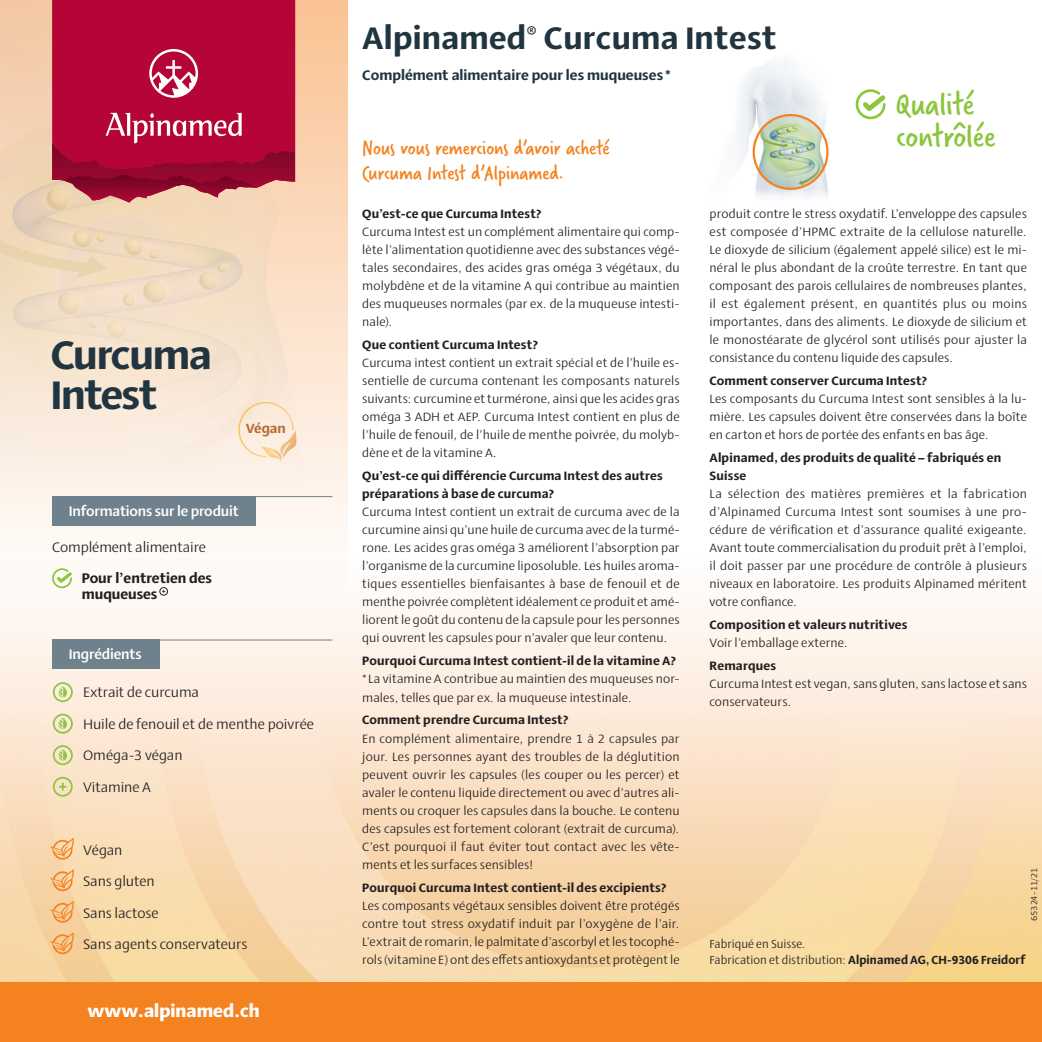
<style>
.page{position:relative;width:1042px;height:1042px;background:#fff}
.page>*{position:absolute;margin:0;border:0;box-sizing:border-box;transform-origin:0 0}
.t1{font:800 40.25px/40.2px "Ador";letter-spacing:-.03em;color:#213541}
.t2{font:35px/31.5px "Verveine";letter-spacing:-.005em;color:#8bc63e}
.t3{font:800 31.5px "Ador";letter-spacing:.01em;color:#213541}
.t4{font:21.88px/24.5px "Verveine";letter-spacing:-.005em;color:#f58220}
.t5{font:900 17.5px "Ador";letter-spacing:.005em;color:#fff}
.t6{font:14px "Ador";letter-spacing:-.01em;color:#231f20}
.t7{font:800 14px "Ador";color:#213541}
.t8{font:700 14px "Ador";letter-spacing:-.015em;color:#fff}
.t9{font:800 14px/15.8px "Ador";color:#231f20}
.t10{font:800 13.47px "Ador";letter-spacing:-.005em;color:#b96d33}
.t11{font:12.25px/18px "Ador";letter-spacing:.005em;color:#231f20;text-align:justify}
.t12{font:800 12.25px/18px "Ador";letter-spacing:.015em;color:#231f20}
.t13{font:11.9px/15.8px "Ador";color:#231f20;scale:.96 1}
.t14{font:8.75px "Ador";letter-spacing:-.03em;color:#231f20}
.s1{font-weight:800}
</style>
<div class="page">
<img style="left:0;top:595px;width:1042px;height:387px">
<svg style="left:0;top:0;width:347px;height:595px"></svg>
<div style="left:52px;top:0;width:243px;height:203px;background:#b50536"></div>
<img style="left:52px;top:144px;width:243px;height:54px">
<img style="left:65px;top:175px;width:194px;height:26px">
<svg style="left:106px;top:113px;width:136px;height:30px"></svg>
<svg style="left:149px;top:49px;width:49px;height:49px"></svg>
<svg style="left:238px;top:402px;width:61px;height:59px;background:#fae7d2"></svg>
<div style="left:0;top:982px;width:1042px;height:60px;background:#f58220"></div>
<svg style="left:52px;top:568px;width:20px;height:21px"></svg>
<div style="left:159px;top:587px;width:9px;height:8px;border:1px solid #231f20;border-radius:50%"></div>
<hr style="left:52px;top:639px;width:280px;height:1px;background:#6e818d">
<div style="left:52px;top:640px;width:107px;height:29px;background:#6e818d"></div>
<div style="left:53px;top:682px;width:20px;height:20px;border:2px solid #8bc63e;border-radius:50%"></div>
<svg style="left:59px;top:686px;width:8px;height:11px"></svg>
<div style="left:53px;top:714px;width:20px;height:19px;border:2px solid #8bc63e;border-radius:50%"></div>
<svg style="left:59px;top:717px;width:8px;height:12px"></svg>
<div style="left:53px;top:745px;width:20px;height:20px;border:2px solid #8bc63e;border-radius:50%"></div>
<svg style="left:59px;top:749px;width:8px;height:11px"></svg>
<div style="left:53px;top:777px;width:20px;height:19px;border:2px solid #8bc63e;border-radius:50%"></div>
<svg style="left:59px;top:783px;width:8px;height:7px"></svg>
<svg style="left:50px;top:838px;width:24px;height:21px"></svg>
<svg style="left:50px;top:869px;width:24px;height:22px"></svg>
<svg style="left:50px;top:901px;width:24px;height:21px"></svg>
<svg style="left:50px;top:932px;width:24px;height:22px"></svg>
<hr style="left:52px;top:496px;width:280px;height:1px;background:#6e818d">
<div style="left:52px;top:497px;width:203px;height:28px;background:#6e818d"></div>
<img style="left:736px;top:61px;width:93px;height:136px">
<div style="left:752px;top:114px;width:76px;height:76px;border:2px solid #f58220;border-radius:50%"></div>
<svg style="left:855px;top:89px;width:31px;height:31px"></svg>
<h1 class="t1" style="left:51px;top:332px;width:162px">Curcuma<br>Intest</h1>
<p class="t10" style="left:246px;top:418px;width:41px">Végan</p>
<p class="t8" style="left:69px;top:500px;width:172px">Informations sur le produit</p>
<p class="t6" style="left:52px;top:537px;width:156px">Complément alimentaire</p>
<p class="t9" style="left:82px;top:570px;width:132px">Pour l’entretien des muqueuses</p>
<p class="t8" style="left:69px;top:644px;width:75px">Ingrédients</p>
<p class="t6" style="left:83px;top:682px;width:117px">Extrait de curcuma</p>
<p class="t6" style="left:83px;top:714px;width:233px">Huile de fenouil et de menthe poivrée</p>
<p class="t6" style="left:83px;top:745px;width:101px">Oméga-3 végan</p>
<p class="t6" style="left:83px;top:777px;width:69px">Vitamine A</p>
<p class="t6" style="left:83px;top:840px;width:41px">Végan</p>
<p class="t6" style="left:83px;top:871px;width:73px">Sans gluten</p>
<p class="t6" style="left:83px;top:903px;width:77px">Sans lactose</p>
<p class="t6" style="left:83px;top:934px;width:166px">Sans agents conservateurs</p>
<h3 class="t5" style="left:88px;top:997px;width:174px">www.alpinamed.ch</h3>
<h3 class="t3" style="left:362px;top:14px;width:416px">Alpinamed® Curcuma Intest</h3>
<p class="t7" style="left:362px;top:65px;width:310px">Complément alimentaire pour les muqueuses *</p>
<h3 class="t4" style="left:362px;top:136px;width:249px">Nous vous remercions d’avoir acheté<br>Curcuma Intest d’Alpinamed.</h3>
<p class="t12" style="left:362px;top:204px;width:181px">Qu’est-ce que Curcuma Intest?</p>
<p class="t11" style="left:362px;top:222px;width:319px">Curcuma Intest est un complément alimentaire qui comp&shy;lète l’alimentation quotidienne avec des substances végé&shy;tales secondaires, des acides gras oméga 3 végétaux, du molybdène et de la vitamine A qui contribue au maintien des muqueuses normales (par ex. de la muqueuse intesti&shy;nale).</p>
<p class="t12" style="left:362px;top:335px;width:177px">Que contient Curcuma Intest?</p>
<p class="t11" style="left:362px;top:353px;width:319px">Curcuma intest contient un extrait spécial et de l’huile es&shy;sentielle de curcuma contenant les composants naturels suivants: curcumine et turmérone, ainsi que les acides gras oméga 3 ADH et AEP. Curcuma Intest contient en plus de l’huile de fenouil, de l’huile de menthe poivrée, du molyb&shy;dène et de la vitamine A.</p>
<p class="t12" style="left:362px;top:466px;width:302px">Qu’est-ce qui différencie Curcuma Intest des autres préparations à base de curcuma?</p>
<p class="t11" style="left:362px;top:502px;width:319px">Curcuma Intest contient un extrait de curcuma avec de la curcumine ainsi qu’une huile de curcuma avec de la turmé&shy;rone. Les acides gras oméga 3 améliorent l’absorption par l’organisme de la curcumine liposoluble. Les huiles aroma&shy;tiques essentielles bienfaisantes à base de fenouil et de menthe poivrée complètent idéalement ce produit et amé&shy;liorent le goût du contenu de la capsule pour les personnes qui ouvrent les capsules pour n’avaler que leur contenu.</p>
<p class="t12" style="left:362px;top:651px;width:315px">Pourquoi Curcuma Intest contient-il de la vitamine A?</p>
<p class="t11" style="left:362px;top:670px;width:319px">* La vitamine A contribue au maintien des muqueuses nor&shy;males, telles que par ex. la muqueuse intestinale.</p>
<p class="t12" style="left:362px;top:710px;width:208px">Comment prendre Curcuma Intest?</p>
<p class="t11" style="left:362px;top:729px;width:319px">En complément alimentaire, prendre 1 à 2 capsules par jour. Les personnes ayant des troubles de la déglutition peuvent ouvrir les capsules (les couper ou les percer) et avaler le contenu liquide directement ou avec d’autres ali&shy;ments ou croquer les capsules dans la bouche. Le contenu des capsules est fortement colorant (extrait de curcuma).<br>C’est pourquoi il faut éviter tout contact avec les vête&shy;ments et les surfaces sensibles!</p>
<p class="t12" style="left:362px;top:877px;width:306px">Pourquoi Curcuma Intest contient-il des excipients?</p>
<p class="t11" style="left:362px;top:896px;width:319px">Les composants végétaux sensibles doivent être protégés contre tout stress oxydatif induit par l’oxygène de l’air.<br>L’extrait de romarin, le palmitate d’ascorbyl et les tocophé&shy;rols (vitamine E) ont des effets antioxydants et protègent le</p>
<h2 class="t2" style="left:896px;top:89px;width:101px">Qualité contrôlée</h2>
<p class="t11" style="left:709px;top:204px;width:319px">produit contre le stress oxydatif. L’enveloppe des capsules est composée d’HPMC extraite de la cellulose naturelle.<br>Le dioxyde de silicium (également appelé silice) est le mi&shy;néral le plus abondant de la croûte terrestre. En tant que composant des parois cellulaires de nombreuses plantes, il est également présent, en quantités plus ou moins importantes, dans des aliments. Le dioxyde de silicium et le monostéarate de glycérol sont utilisés pour ajuster la consistance du contenu liquide des capsules.</p>
<p class="t12" style="left:709px;top:371px;width:219px">Comment conserver Curcuma Intest?</p>
<p class="t11" style="left:709px;top:389px;width:319px">Les composants du Curcuma Intest sont sensibles à la lu&shy;mière. Les capsules doivent être conservées dans la boîte en carton et hors de portée des enfants en bas âge.</p>
<p class="t12" style="left:709px;top:448px;width:293px">Alpinamed, des produits de qualité – fabriqués en<br>Suisse</p>
<p class="t11" style="left:709px;top:484px;width:319px">La sélection des matières premières et la fabrication d’Alpinamed Curcuma Intest sont soumises à une pro&shy;cédure de vérification et d’assurance qualité exigeante.<br>Avant toute commercialisation du produit prêt à l’emploi, il doit passer par une procédure de contrôle à plusieurs niveaux en laboratoire. Les produits Alpinamed méritent votre confiance.</p>
<p class="t12" style="left:709px;top:615px;width:200px">Composition et valeurs nutritives</p>
<p class="t11" style="left:709px;top:633px;width:140px">Voir l’emballage externe.</p>
<p class="t12" style="left:709px;top:656px;width:68px">Remarques</p>
<p class="t11" style="left:709px;top:674px;width:319px">Curcuma Intest est vegan, sans gluten, sans lactose et sans conservateurs.</p>
<p class="t14" style="left:1027px;top:920px;width:54px;rotate:-90deg">65324-11/21</p>
<p class="t13" style="left:709px;top:935px;width:331px">Fabriqué en Suisse.<br>Fabrication et distribution: <span class="s1">Alpinamed AG, CH-9306 Freidorf</span></p>
</div>
